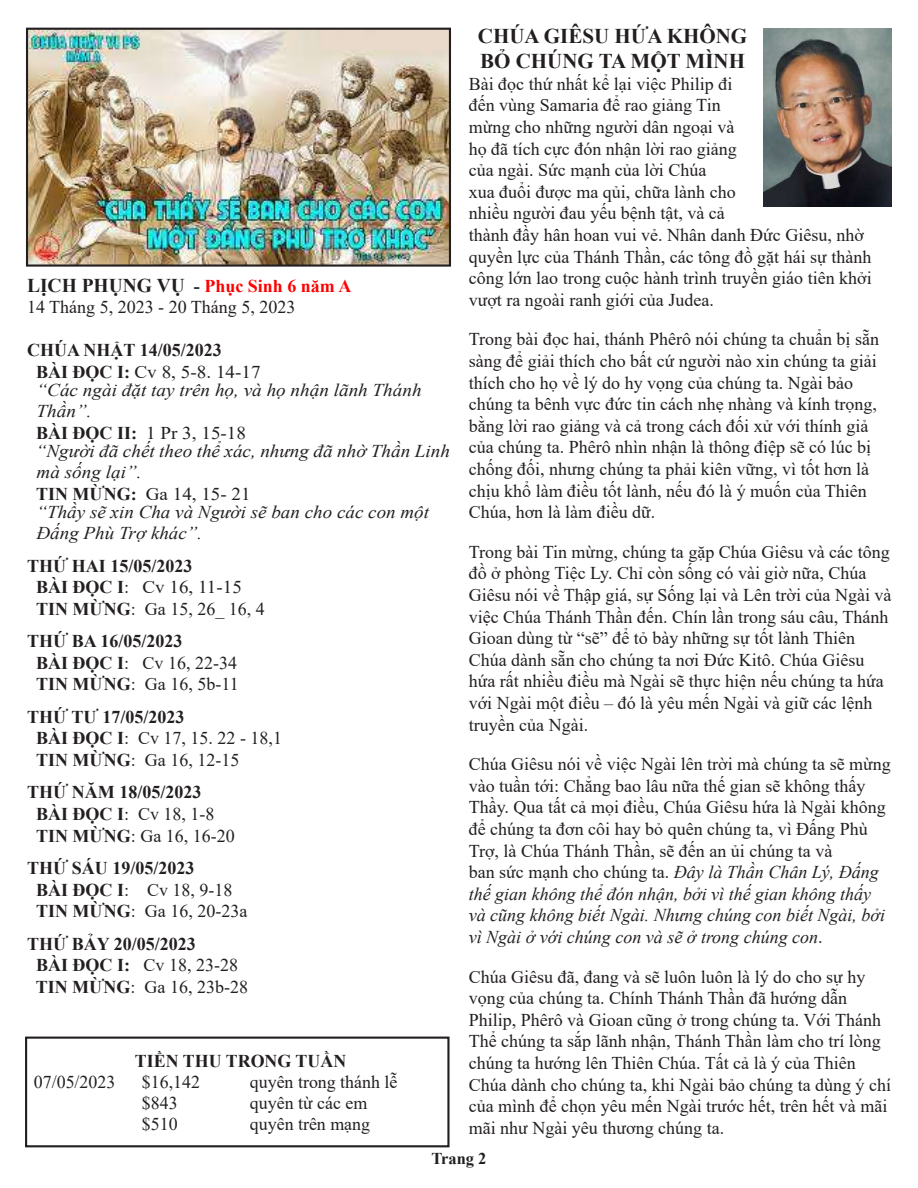
<style>
.page{position:relative;width:918px;height:1188px;background:#fff}
.page>*{position:absolute;margin:0;border:0;box-sizing:border-box;transform-origin:0 0}
.t1{font:700 21px/25.2px "Times New Roman";color:#231f20}
.t2{font:18px/21.6px "Times New Roman";color:#231f20}
.t3{font:700 18px/21.6px "Times New Roman";color:#231f20}
.t4{font:italic 18px/21.6px "Times New Roman";color:#231f20;scale:1.07 1}
.t5{font:italic 18px/21.6px "Times New Roman";color:#231f20;scale:1.06 1}
.t6{font:700 16.5px "Times New Roman";color:#231f20}
.s1{font-weight:700;font-size:19.5px}
.s2{font-weight:700}
.s3{font-weight:700;color:#f00}
.s4{font-weight:400}
.s5{font-size:17.7px}
.s6{font-weight:700;font-style:normal}
.s7{font-style:normal}
.s8{font-style:italic}
</style>
<div class="page">
<img style="left:763px;top:29px;width:129px;height:177px">
<div style="left:25px;top:1037px;width:425px;height:110px;border:2px solid #231f20"></div>
<img style="left:29px;top:31px;width:419px;height:233px">
<div style="left:26px;top:28px;width:425px;height:239px;border:2px solid #231f20"></div>
<p class="t2" style="left:27px;top:274px;width:326px"><span class="s1">LỊCH PHỤNG VỤ</span> <span class="s2">-</span> <span class="s3">Phục Sinh 6 năm A<br></span>14 Tháng 5, 2023 - 20 Tháng 5, 2023</p>
<p class="t3" style="left:36px;top:339px;width:226px;text-indent:-9px">CHÚA NHẬT 14/05/2023<br>BÀI ĐỌC I: <span class="s4">Cv 8, 5-8. 14-17</span></p>
<p class="t4" style="left:36px;top:378px;width:362px">“Các ngài đặt tay trên họ, và họ nhận lãnh Thánh<br>Thần”<span class="s5">.<br></span><span class="s6">BÀI ĐỌC II:</span> <span class="s7">1 Pr 3, 15-18</span></p>
<p class="t4" style="left:36px;top:439px;width:389px">“Người đã chết theo thể xác, nhưng đã nhờ Thần Linh mà sống lại”.<br><span class="s6">TIN MỪNG:</span> <span class="s7">Ga 14, 15- 21</span></p>
<p class="t5" style="left:37px;top:500px;width:372px">“Thầy sẽ xin Cha và Người sẽ ban cho các con một<br>Đấng Phù Trợ khác”.</p>
<p class="t3" style="left:36px;top:554px;width:230px;text-indent:-9px">THỨ HAI 15/05/2023<br>BÀI ĐỌC I<span class="s4">: Cv 16, 11-15<br></span>TIN MỪNG<span class="s4">: Ga 15, 26_ 16, 4</span></p>
<p class="t3" style="left:36px;top:630px;width:204px;text-indent:-9px">THỨ BA 16/05/2023<br>BÀI ĐỌC I<span class="s4">: Cv 16, 22-34<br></span>TIN MỪNG<span class="s4">: Ga 16, 5b-11</span></p>
<p class="t3" style="left:36px;top:706px;width:248px;text-indent:-9px">THỨ TƯ 17/05/2023<br>BÀI ĐỌC I<span class="s4">: Cv 17, 15. 22 - 18,1<br></span>TIN MỪNG<span class="s4">: Ga 16, 12-15</span></p>
<p class="t3" style="left:36px;top:781px;width:200px;text-indent:-9px">THỨ NĂM 18/05/2023<br>BÀI ĐỌC I<span class="s4">: Cv 18, 1-8<br></span>TIN MỪNG<span class="s4">: Ga 16, 16-20</span></p>
<p class="t3" style="left:36px;top:857px;width:213px;text-indent:-9px">THỨ SÁU 19/05/2023<br>BÀI ĐỌC I<span class="s4">: Cv 18, 9-18<br></span>TIN MỪNG<span class="s4">: Ga 16, 20-23a</span></p>
<p class="t3" style="left:36px;top:932px;width:214px;text-indent:-9px">THỨ BẢY 20/05/2023<br>BÀI ĐỌC I: <span class="s4">Cv 18, 23-28<br></span>TIN MỪNG<span class="s4">: Ga 16, 23b-28</span></p>
<p class="t3" style="left:135px;top:1049px;width:213px">TIỀN THU TRONG TUẦN</p>
<p class="t2" style="left:34px;top:1070px;width:83px">07/05/2023</p>
<p class="t2" style="left:142px;top:1070px;width:60px">$16,142</p>
<p class="t2" style="left:250px;top:1070px;width:149px">quyên trong thánh lễ</p>
<p class="t2" style="left:142px;top:1091px;width:37px">$843</p>
<p class="t2" style="left:250px;top:1091px;width:119px">quyên từ các em</p>
<p class="t2" style="left:142px;top:1113px;width:37px">$510</p>
<p class="t2" style="left:250px;top:1113px;width:122px">quyên trên mạng</p>
<p class="t1" style="left:478px;top:23px;width:271px">CHÚA GIÊSU HỨA KHÔNG<br>BỎ CHÚNG TA MỘT MÌNH</p>
<p class="t2" style="left:469px;top:72px;width:405px">Bài đọc thứ nhất kể lại việc Philip đi<br>đến vùng Samaria để rao giảng Tin<br>mừng cho những người dân ngoại và<br>họ đã tích cực đón nhận lời rao giảng<br>của ngài. Sức mạnh của lời Chúa<br>xua đuổi được ma qủi, chữa lành cho<br>nhiều người đau yếu bệnh tật, và cả<br>thành đầy hân hoan vui vẻ. Nhân danh Đức Giêsu, nhờ quyền lực của Thánh Thần, các tông đồ gặt hái sự thành công lớn lao trong cuộc hành trình truyền giáo tiên khởi vượt ra ngoài ranh giới của Judea.</p>
<p class="t2" style="left:469px;top:328px;width:412px">Trong bài đọc hai, thánh Phêrô nói chúng ta chuẩn bị sẵn sàng để giải thích cho bất cứ người nào xin chúng ta giải thích cho họ về lý do hy vọng của chúng ta. Ngài bảo chúng ta bênh vực đức tin cách nhẹ nhàng và kính trọng, bằng lời rao giảng và cả trong cách đối xử với thính giả của chúng ta. Phêrô nhìn nhận là thông điệp sẽ có lúc bị chống đối, nhưng chúng ta phải kiên vững, vì tốt hơn là chịu khổ làm điều tốt lành, nếu đó là ý muốn của Thiên Chúa, hơn là làm điều dữ.</p>
<p class="t2" style="left:469px;top:540px;width:424px">Trong bài Tin mừng, chúng ta gặp Chúa Giêsu và các tông đồ ở phòng Tiệc Ly. Chỉ còn sống có vài giờ nữa, Chúa Giêsu nói về Thập giá, sự Sống lại và Lên trời của Ngài và việc Chúa Thánh Thần đến. Chín lần trong sáu câu, Thánh Gioan dùng từ “sẽ” để tỏ bày những sự tốt lành Thiên Chúa dành sẵn cho chúng ta nơi Đức Kitô. Chúa Giêsu hứa rất nhiều điều mà Ngài sẽ thực hiện nếu chúng ta hứa với Ngài một điều – đó là yêu mến Ngài và giữ các lệnh truyền của Ngài.</p>
<p class="t2" style="left:469px;top:753px;width:424px">Chúa Giêsu nói về việc Ngài lên trời mà chúng ta sẽ mừng vào tuần tới: Chẳng bao lâu nữa thế gian sẽ không thấy Thầy. Qua tất cả mọi điều, Chúa Giêsu hứa là Ngài không để chúng ta đơn côi hay bỏ quên chúng ta, vì Đấng Phù Trợ, là Chúa Thánh Thần, sẽ đến an ủi chúng ta và<br>ban sức mạnh cho chúng ta. <span class="s8">Đây là Thần Chân Lý, Đấng thế gian không thể đón nhận, bởi vì thế gian không thấy và cũng không biết Ngài. Nhưng chúng con biết Ngài, bởi vì Ngài ở với chúng con và sẽ ở trong chúng con</span>.</p>
<p class="t2" style="left:469px;top:965px;width:424px">Chúa Giêsu đã, đang và sẽ luôn luôn là lý do cho sự hy vọng của chúng ta. Chính Thánh Thần đã hướng dẫn Philip, Phêrô và Gioan cũng ở trong chúng ta. Với Thánh Thể chúng ta sắp lãnh nhận, Thánh Thần làm cho trí lòng chúng ta hướng lên Thiên Chúa. Tất cả là ý của Thiên Chúa dành cho chúng ta, khi Ngài bảo chúng ta dùng ý chí của mình để chọn yêu mến Ngài trước hết, trên hết và mãi mãi như Ngài yêu thương chúng ta.</p>
<p class="t6" style="left:431px;top:1147px;width:57px">Trang 2</p>
</div>
